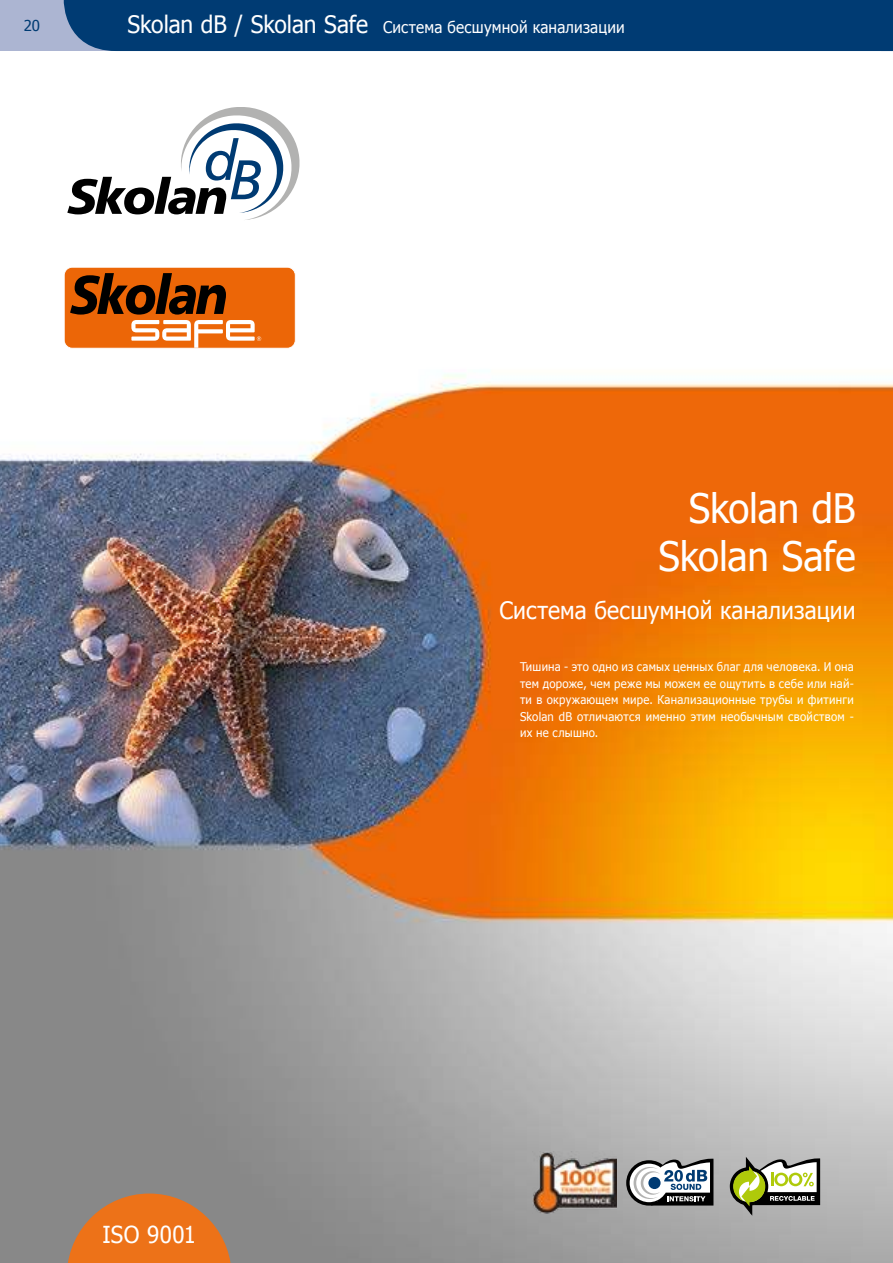
<style>
.page{position:relative;width:893px;height:1263px;background:#fff}
.page>*{position:absolute;margin:0;border:0;box-sizing:border-box;transform-origin:0 0}
.t1{font:40.5px/48px "Tahoma";letter-spacing:-.01em;color:#fff;text-align:right;scale:.95 1}
.t2{font:24px "Tahoma";letter-spacing:.005em;color:#fff;scale:.95 1}
.t3{font:23.4px "Tahoma";letter-spacing:.015em;color:#fff;scale:.95 1}
.t4{font:16.2px "Tahoma";letter-spacing:.01em;color:#fff;scale:.95 1}
.t5{font:15px "Tahoma";color:#003b73}
.t6{font:12px/16.5px "Tahoma";letter-spacing:.025em;color:#fff;text-align:justify;scale:.95 1}
.s1{font-size:24px}
</style>
<div class="page">
<img style="left:0;top:156px;width:893px;height:1107px">
<img style="left:533px;top:1151px;width:84px;height:62px">
<svg style="left:729px;top:1158px;width:91px;height:57px"></svg>
<svg style="left:67px;top:1193px;width:164px;height:70px;background:#d37734"></svg>
<svg style="left:626px;top:1158px;width:88px;height:47px"></svg>
<svg style="left:64px;top:267px;width:232px;height:82px;background:#c66622"></svg>
<div style="left:0;top:0;width:893px;height:51px;background:#acb5d2"></div>
<div style="left:64px;top:0;width:829px;height:51px;background:#003b73"></div>
<svg style="left:67px;top:107px;width:232px;height:113px"></svg>
<p class="t5" style="left:24px;top:20px;width:18px">20</p>
<h3 class="t4" style="left:128px;top:16px;width:525px"><span class="s1">Skolan dB / Skolan Safe</span> Система бесшумной канализации</h3>
<h3 class="t3" style="left:102px;top:1225px;width:100px">ISO 9001</h3>
<h1 class="t1" style="left:658px;top:488px;width:209px">Skolan dB<br>Skolan Safe</h1>
<h2 class="t2" style="left:499px;top:594px;width:376px">Система бесшумной канализации</h2>
<p class="t6" style="left:520px;top:658px;width:353px">Тишина - это одно из самых ценных благ для человека. И она тем дороже, чем реже мы можем ее ощутить в себе или най&shy;ти в окружающем мире. Канализационные трубы и фитинги Skolan dB отличаются именно этим необычным свойством - их не слышно.</p>
</div>
